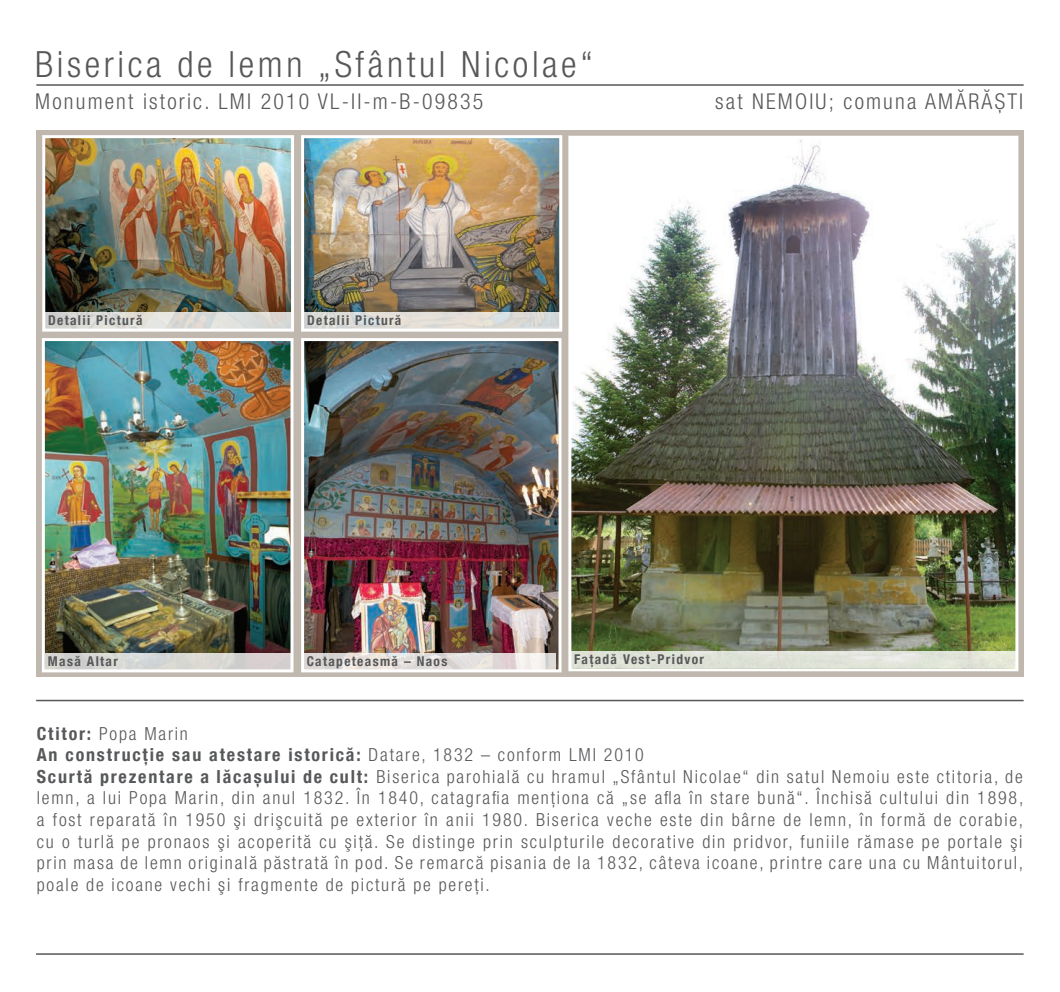
<style>
.page{position:relative;width:1060px;height:992px;background:#fff}
.page>*{position:absolute;margin:0;border:0;box-sizing:border-box;transform-origin:0 0}
.t1{font:300 condensed 36.15px "Helvetica Neue LT Com";letter-spacing:.1em;color:#57585a}
.t2{font:300 condensed 21.9px "Helvetica Neue LT Com";letter-spacing:.1em;color:#57585a}
.t3{font:300 condensed 18px/21.6px "Helvetica Neue LT Com";letter-spacing:.1em;color:#57585a}
.t4{font:700 condensed 13.5px "Helvetica Neue LT Com";letter-spacing:.1em;color:#57585a}
.s1{font-weight:700}
</style>
<div class="page">
<hr style="left:36px;top:84px;width:988px;height:2px;background:#57585a">
<hr style="left:36px;top:700px;width:988px;height:1px;background:#57585a">
<img style="left:43px;top:84px;width:981px;height:618px">
<div style="left:42px;top:135px;width:252px;height:197px;border:3px solid #fff"></div>
<div style="left:42px;top:338px;width:251px;height:334px;border:3px solid #fff"></div>
<div style="left:301px;top:338px;width:260px;height:334px;border:3px solid #fff"></div>
<div style="left:301px;top:135px;width:261px;height:197px;border:3px solid #fff"></div>
<div style="left:568px;top:136px;width:450px;height:535px;border:3px solid #fff"></div>
<hr style="left:36px;top:953px;width:988px;height:2px;background:#57585a">
<div style="left:571px;top:651px;width:446px;height:17px;background:#dfe4d7"></div>
<svg style="left:304px;top:653px;width:252px;height:17px;background:#e5e0de"></svg>
<div style="left:45px;top:653px;width:246px;height:17px;background:#d7d6d2"></div>
<svg style="left:45px;top:312px;width:247px;height:17px;background:#dcdcd8"></svg>
<svg style="left:304px;top:312px;width:256px;height:17px;background:#dddcd8"></svg>
<h1 class="t1" style="left:35px;top:43px;width:559px">Biserica de lemn „Sfântul Nicolae“</h1>
<p class="t2" style="left:35px;top:89px;width:449px">Monument istoric. LMI 2010 VL-II-m-B-09835</p>
<p class="t2" style="left:715px;top:89px;width:310px">sat NEMOIU; comuna AMĂRĂȘTI</p>
<p class="t4" style="left:48px;top:312px;width:96px">Detalii Pictură</p>
<p class="t4" style="left:307px;top:312px;width:96px">Detalii Pictură</p>
<p class="t4" style="left:48px;top:653px;width:71px">Masă Altar</p>
<p class="t4" style="left:307px;top:653px;width:142px">Catapeteasmă – Naos</p>
<p class="t4" style="left:574px;top:651px;width:131px">Fațadă Vest-Pridvor</p>
<p class="t3" style="left:37px;top:722px;width:988px"><span class="s1">Ctitor:</span> Popa Marin<br><span class="s1">An construcție sau atestare istorică:</span> Datare, 1832 – conform LMI 2010<br><span class="s1">Scurtă prezentare a lăcașului de cult:</span> Biserica parohială cu hramul „Sfântul Nicolae“ din satul Nemoiu este ctitoria, de lemn, a lui Popa Marin, din anul 1832. În 1840, catagrafia menţiona că „se afla în stare bună“. Închisă cultului din 1898, a fost reparată în 1950 şi drişcuită pe exterior în anii 1980. Biserica veche este din bârne de lemn, în formă de corabie, cu o turlă pe pronaos şi acoperită cu şiţă. Se distinge prin sculpturile decorative din pridvor, funiile rămase pe portale şi prin masa de lemn originală păstrată în pod. Se remarcă pisania de la 1832, câteva icoane, printre care una cu Mântuitorul, poale de icoane vechi şi fragmente de pictură pe pereţi.</p>
</div>
